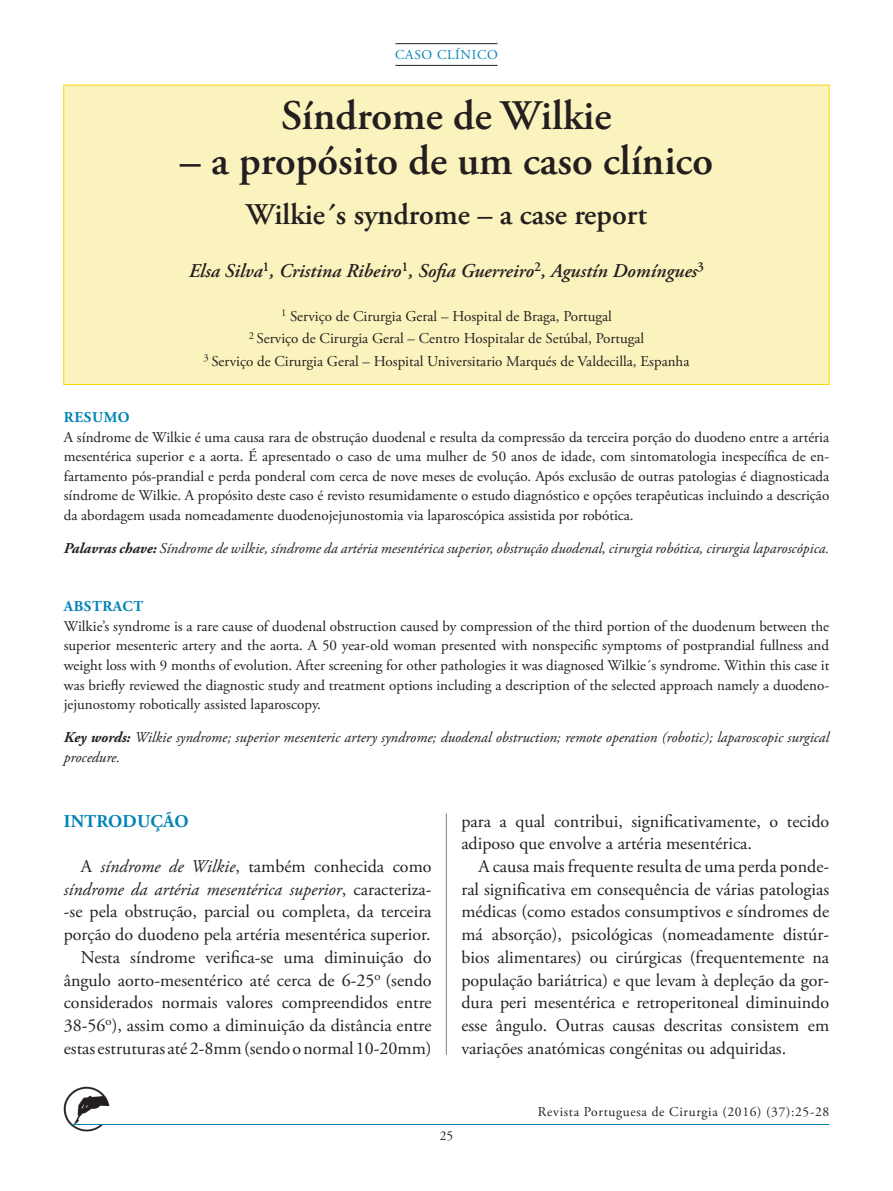
<style>
.page{position:relative;width:893px;height:1191px;background:#fff}
.page>*{position:absolute;margin:0;border:0;box-sizing:border-box;transform-origin:0 0}
._01_Titulo{font:600 42px "Adobe Garamond Pro";color:#231f20}
._02_Titulo_ingles{font:600 30px "Adobe Garamond Pro";color:#231f20}
._03_Autores{font:italic 600 19.5px "Adobe Garamond Pro";color:#231f20}
.Texto_colunas{font:18px/22.6px "Adobe Garamond Pro";color:#231f20;text-align:justify}
.TITULOS{font:700 18px "Adobe Garamond Pro";letter-spacing:.015em;color:#0083b6}
.RESUMOS{font:15px/19.5px "Adobe Garamond Pro";color:#231f20;text-align:justify}
.RESUMOS-2{font:italic 15px/19.5px "Adobe Garamond Pro";color:#231f20}
._04_Grau_Academico{font:15px "Adobe Garamond Pro";color:#231f20}
.RESUMOS-3{font:700 15px "Adobe Garamond Pro";letter-spacing:.04em;color:#0083b6}
.t1{font:13.5px "Adobe Garamond Pro";letter-spacing:.05em;color:#231f20}
.t2{font:13.5px "Adobe Garamond";letter-spacing:.05em;color:#0083b6}
.s1{font-weight:700}
.s2{font-style:italic}
</style>
<div class="page">
<img style="left:64px;top:1086px;width:45px;height:45px">
<hr style="left:72px;top:1124px;width:757px;height:1px;background:#0083b6">
<hr style="left:395px;top:43px;width:102px;height:1px;background:#231f20">
<hr style="left:395px;top:65px;width:102px;height:1px;background:#231f20">
<div style="left:64px;top:85px;width:765px;height:299px;background:#fbf3bd"></div>
<hr style="left:446px;top:813px;width:1px;height:241px;background:#808285">
<p class="t2" style="left:395px;top:47px;width:104px">CASO CLÍNICO</p>
<p class="_01_Titulo" style="left:281px;top:91px;width:332px">Síndrome de Wilkie</p>
<p class="_01_Titulo" style="left:180px;top:136px;width:535px">– a propósito de um caso clínico</p>
<p class="_02_Titulo_ingles" style="left:246px;top:197px;width:403px">Wilkie´s syndrome – a case report</p>
<p class="_03_Autores" style="left:189px;top:260px;width:517px">Elsa Silva<sup>1</sup>, Cristina Ribeiro<sup>1</sup>, Sofia Guerreiro<sup>2</sup>, Agustín Domíngues<sup>3</sup></p>
<p class="_04_Grau_Academico" style="left:281px;top:307px;width:332px"><sup>1</sup> Serviço de Cirurgia Geral – Hospital de Braga, Portugal</p>
<p class="_04_Grau_Academico" style="left:249px;top:330px;width:397px"><sup>2</sup> Serviço de Cirurgia Geral – Centro Hospitalar de Setúbal, Portugal</p>
<p class="_04_Grau_Academico" style="left:204px;top:352px;width:487px"><sup>3</sup> Serviço de Cirurgia Geral – Hospital Universitario Marqués de Valdecilla, Espanha</p>
<p class="RESUMOS-3" style="left:64px;top:409px;width:67px">RESUMO</p>
<p class="RESUMOS" style="left:64px;top:428px;width:767px">A síndrome de Wilkie é uma causa rara de obstrução duodenal e resulta da compressão da terceira porção do duodeno entre a artéria mesentérica superior e a aorta. É apresentado o caso de uma mulher de 50 anos de idade, com sintomatologia inespecífica de en&shy;fartamento pós-prandial e perda ponderal com cerca de nove meses de evolução. Após exclusão de outras patologias é diagnosticada síndrome de Wilkie. A propósito deste caso é revisto resumidamente o estudo diagnóstico e opções terapêuticas incluindo a descrição da abordagem usada nomeadamente duodenojejunostomia via laparoscópica assistida por robótica.</p>
<p class="RESUMOS-2" style="left:64px;top:539px;width:767px"><span class="s1">Palavras chave:</span> Síndrome de wilkie, síndrome da artéria mesentérica superior, obstrução duodenal, cirurgia robótica, cirurgia laparoscópica.</p>
<p class="RESUMOS-3" style="left:64px;top:598px;width:81px">ABSTRACT</p>
<p class="RESUMOS" style="left:64px;top:617px;width:767px">Wilkie’s syndrome is a rare cause of duodenal obstruction caused by compression of the third portion of the duodenum between the superior mesenteric artery and the aorta. A 50 year-old woman presented with nonspecific symptoms of postprandial fullness and weight loss with 9 months of evolution. After screening for other pathologies it was diagnosed Wilkie´s syndrome. Within this case it was briefly reviewed the diagnostic study and treatment options including a description of the selected approach namely a duodeno&shy;jejunostomy robotically assisted laparoscopy.</p>
<p class="RESUMOS-2" style="left:64px;top:728px;width:767px"><span class="s1">Key words:</span> Wilkie syndrome; superior mesenteric artery syndrome; duodenal obstruction; remote operation (robotic); laparoscopic surgical procedure.</p>
<p class="TITULOS" style="left:64px;top:810px;width:126px">INTRODUÇÃO</p>
<p class="Texto_colunas" style="left:64px;top:855px;width:369px;text-indent:17px">A <span class="s2">síndrome de Wilkie</span>, também conhecida como <span class="s2">síndrome da artéria mesentérica superior</span>, caracteriza--se pela obstrução, parcial ou completa, da terceira porção do duodeno pela artéria mesentérica superior.</p>
<p class="Texto_colunas" style="left:64px;top:946px;width:369px;text-indent:17px">Nesta síndrome verifica-se uma diminuição do ângulo aorto-mesentérico até cerca de 6-25 <sup>o</sup> (sendo considerados normais valores compreendidos entre 38-56<sup>o</sup>), assim como a diminuição da distância entre estas estruturas até 2-8mm (sendo o normal 10-20mm)</p>
<p class="Texto_colunas" style="left:461px;top:810px;width:369px">para a qual contribui, significativamente, o tecido adiposo que envolve a artéria mesentérica.</p>
<p class="Texto_colunas" style="left:461px;top:855px;width:369px;text-indent:17px">A causa mais frequente resulta de uma perda ponde&shy;ral significativa em consequência de várias patologias médicas (como estados consumptivos e síndromes de má absorção), psicológicas (nomeadamente distúr&shy;bios alimentares) ou cirúrgicas (frequentemente na população bariátrica) e que levam à depleção da gor&shy;dura peri mesentérica e retroperitoneal diminuindo esse ângulo. Outras causas descritas consistem em variações anatómicas congénitas ou adquiridas.</p>
<p class="t1" style="left:440px;top:1127px;width:15px">22</p>
<p class="t1" style="left:538px;top:1103px;width:293px">Revista Portuguesa de Cirurgia (2016) (37):25-28</p>
</div>
